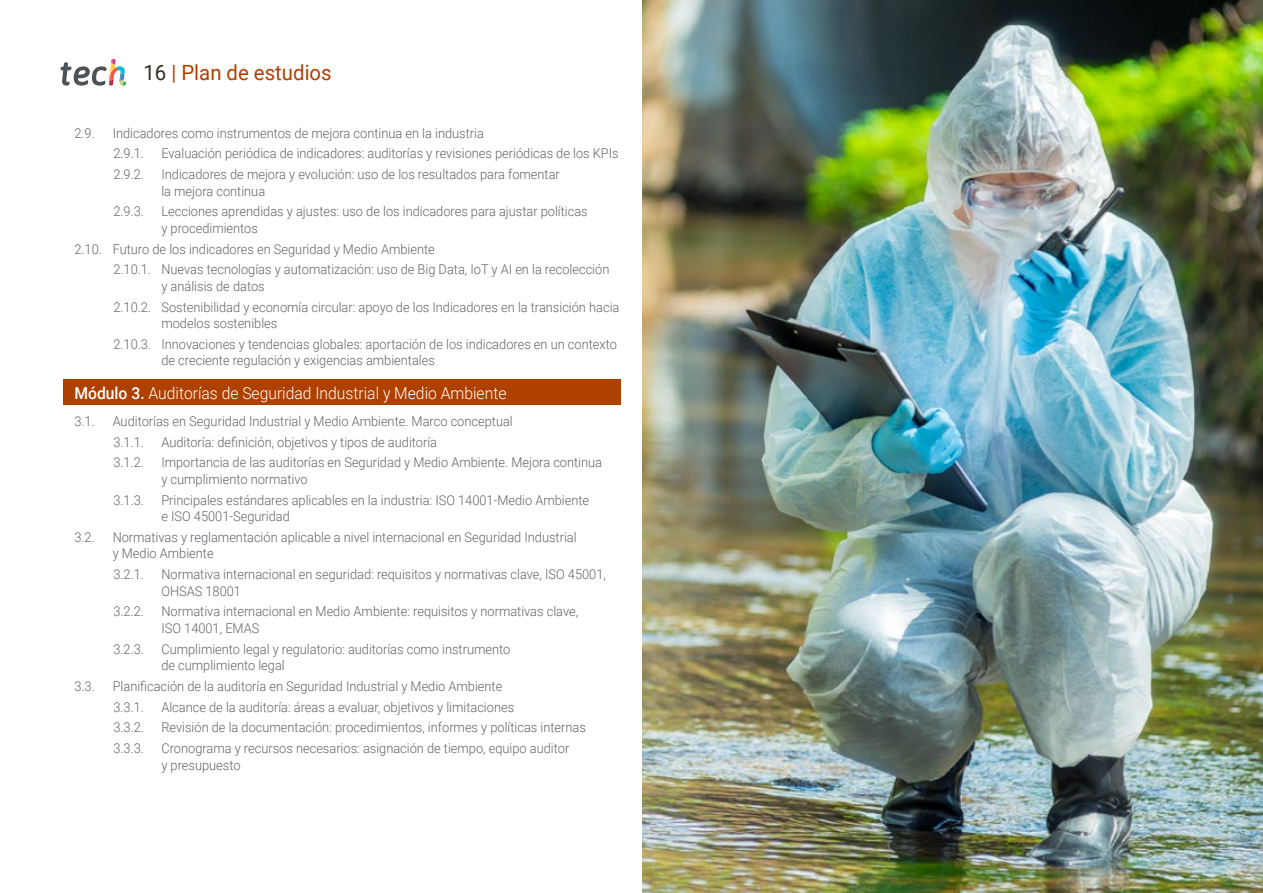
<style>
.page{position:relative;width:1263px;height:893px;background:#fff}
.page>*{position:absolute;margin:0;border:0;box-sizing:border-box;transform-origin:0 0}
.t1{font:21px "Roboto";color:#ae4000}
.t2{font:300 16.5px "Roboto";color:#fff;scale:.95 1}
.t3{font:300 13.5px/16.5px "Roboto";color:#61646a;scale:.95 1}
.s1{color:#312e20}
.s2{font-weight:500}
</style>
<div class="page">
<div style="left:63px;top:380px;width:558px;height:25px;background:#ae4000"></div>
<img style="left:642px;top:0;width:621px;height:893px">
<svg style="left:61px;top:59px;width:65px;height:27px"></svg>
<h1 class="t1" style="left:144px;top:57px;width:190px"><span class="s1">16</span> | Plan de estudios</h1>
<p class="t3" style="left:74px;top:124px;width:23px">2.9.</p>
<p class="t3" style="left:113px;top:122px;width:392px;line-height:20.7px">Indicadores como instrumentos de mejora continua en la industria<br>2.9.1.</p>
<p class="t3" style="left:161px;top:145px;width:483px">Evaluación periódica de indicadores: auditorías y revisiones periódicas de los KPIs</p>
<p class="t3" style="left:113px;top:166px;width:34px">2.9.2.</p>
<p class="t3" style="left:161px;top:166px;width:421px">Indicadores de mejora y evolución: uso de los resultados para fomentar la mejora continua</p>
<p class="t3" style="left:113px;top:203px;width:34px">2.9.3.</p>
<p class="t3" style="left:161px;top:203px;width:450px">Lecciones aprendidas y ajustes: uso de los indicadores para ajustar políticas y procedimientos</p>
<p class="t3" style="left:113px;top:238px;width:524px;line-height:20.7px;text-indent:-39px">2.10. Futuro de los indicadores en Seguridad y Medio Ambiente<br>2.10.1. Nuevas tecnologías y automatización: uso de Big Data, IoT y AI en la recolección</p>
<p class="t3" style="left:113px;top:275px;width:534px;line-height:20.7px;text-indent:48px">y análisis de datos<br>2.10.2. Sostenibilidad y economía circular: apoyo de los Indicadores en la transición hacia</p>
<p class="t3" style="left:113px;top:313px;width:531px;line-height:20.7px;text-indent:48px">modelos sostenibles<br>2.10.3. Innovaciones y tendencias globales: aportación de los indicadores en un contexto</p>
<p class="t3" style="left:161px;top:352px;width:289px">de creciente regulación y exigencias ambientales</p>
<p class="t2" style="left:74px;top:381px;width:456px"><span class="s2">Módulo 3.</span> Auditorías de Seguridad Industrial y Medio Ambiente</p>
<p class="t3" style="left:74px;top:412px;width:23px">3.1.</p>
<p class="t3" style="left:113px;top:410px;width:423px;line-height:20.7px">Auditorías en Seguridad Industrial y Medio Ambiente. Marco conceptual<br>3.1.1.</p>
<p class="t3" style="left:161px;top:433px;width:292px">Auditoría: definición, objetivos y tipos de auditoría</p>
<p class="t3" style="left:113px;top:454px;width:34px">3.1.2.</p>
<p class="t3" style="left:161px;top:454px;width:465px">Importancia de las auditorías en Seguridad y Medio Ambiente. Mejora continua y cumplimiento normativo</p>
<p class="t3" style="left:113px;top:491px;width:34px">3.1.3.</p>
<p class="t3" style="left:161px;top:491px;width:452px">Principales estándares aplicables en la industria: ISO 14001-Medio Ambiente e ISO 45001-Seguridad</p>
<p class="t3" style="left:74px;top:528px;width:23px">3.2.</p>
<p class="t3" style="left:113px;top:528px;width:490px">Normativas y reglamentación aplicable a nivel internacional en Seguridad Industrial y Medio Ambiente</p>
<p class="t3" style="left:113px;top:565px;width:34px">3.2.1.</p>
<p class="t3" style="left:161px;top:565px;width:469px">Normativa internacional en seguridad: requisitos y normativas clave, ISO 45001,<br>OHSAS 18001</p>
<p class="t3" style="left:113px;top:603px;width:34px">3.2.2.</p>
<p class="t3" style="left:161px;top:603px;width:440px">Normativa internacional en Medio Ambiente: requisitos y normativas clave,<br>ISO 14001, EMAS</p>
<p class="t3" style="left:113px;top:640px;width:34px">3.2.3.</p>
<p class="t3" style="left:161px;top:640px;width:369px">Cumplimiento legal y regulatorio: auditorías como instrumento de cumplimiento legal</p>
<p class="t3" style="left:74px;top:677px;width:23px">3.3.</p>
<p class="t3" style="left:113px;top:675px;width:412px;line-height:20.7px">Planificación de la auditoría en Seguridad Industrial y Medio Ambiente<br>3.3.1.</p>
<p class="t3" style="left:161px;top:698px;width:373px">Alcance de la auditoría: áreas a evaluar, objetivos y limitaciones</p>
<p class="t3" style="left:113px;top:719px;width:34px">3.3.2.</p>
<p class="t3" style="left:161px;top:719px;width:448px">Revisión de la documentación: procedimientos, informes y políticas internas</p>
<p class="t3" style="left:113px;top:739px;width:34px">3.3.3.</p>
<p class="t3" style="left:161px;top:739px;width:431px">Cronograma y recursos necesarios: asignación de tiempo, equipo auditor y presupuesto</p>
</div>
